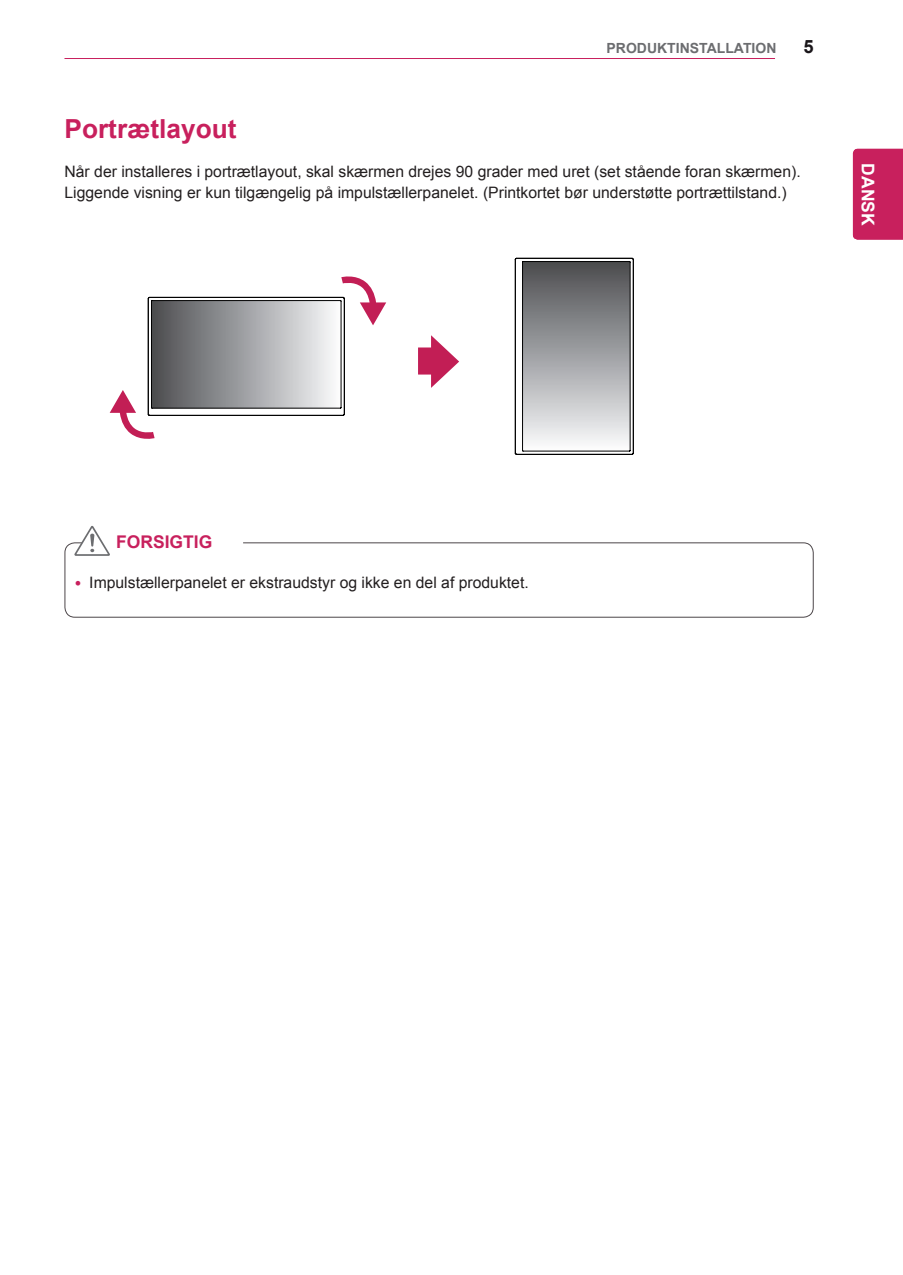
<style>
.page{position:relative;width:903px;height:1275px;background:#fff}
.page>*{position:absolute;margin:0;border:0;box-sizing:border-box;transform-origin:0 0}
.Title-1{font:700 26.25px "Arial";color:#c8205d}
.t1{font:700 21px "Arial";color:#fff}
.t2{font:700 18.38px "Arial";color:#1a161a}
.Title-note{font:700 17.5px "Arial";color:#c8205d}
.t3{font:700 17.5px "Arial";color:#fff}
.Body{font:15.75px "Arial";color:#231f20}
.Body-Bullet{font:15.75px "Arial";color:#231f20}
.t4{font:700 14px "Arial";color:#6c6d70}
</style>
<div class="page">
<hr style="left:64px;top:58px;width:711px;height:1px;background:#c8205d">
<div style="left:853px;top:149px;width:50px;height:91px;background:#c8205d"></div>
<div style="left:64px;top:542px;width:750px;height:76px;border:1px solid #4c4649;border-radius:10px"></div>
<svg style="left:74px;top:526px;width:36px;height:30px"></svg>
<svg style="left:418px;top:335px;width:41px;height:53px"></svg>
<svg style="left:110px;top:276px;width:276px;height:163px"></svg>
<div style="left:148px;top:297px;width:197px;height:119px;border:1px solid #000;border-radius:2px"></div>
<svg style="left:522px;top:261px;width:109px;height:191px;background:#9e9fa1"></svg>
<div style="left:515px;top:258px;width:119px;height:197px;border:1px solid #000;border-radius:2px"></div>
<p class="t4" style="left:607px;top:39px;width:171px">PRODUKTINSTALLATION</p>
<p class="t2" style="left:803px;top:34px;width:12px">5</p>
<p class="Title-1" style="left:64px;top:111px;width:174px">Portrætlayout</p>
<p class="Body" style="left:64px;top:161px;width:738px">Når der installeres i portrætlayout, skal skærmen drejes 90 grader med uret (set stående foran skærmen).</p>
<p class="Body" style="left:64px;top:182px;width:724px">Liggende visning er kun tilgængelig på impulstællerpanelet. (Printkortet bør understøtte portrættilstand.)</p>
<p class="t3" style="left:879px;top:163px;width:64px;rotate:90deg">DANSK</p>
<h2 class="t1" style="left:884px;top:172px;width:47px;rotate:90deg">DAN</h2>
<p class="Title-note" style="left:116px;top:530px;width:98px">FORSIGTIG</p>
<p class="Body-Bullet" style="left:89px;top:572px;width:441px">Impulstællerpanelet er ekstraudstyr og ikke en del af produktet.</p>
</div>
